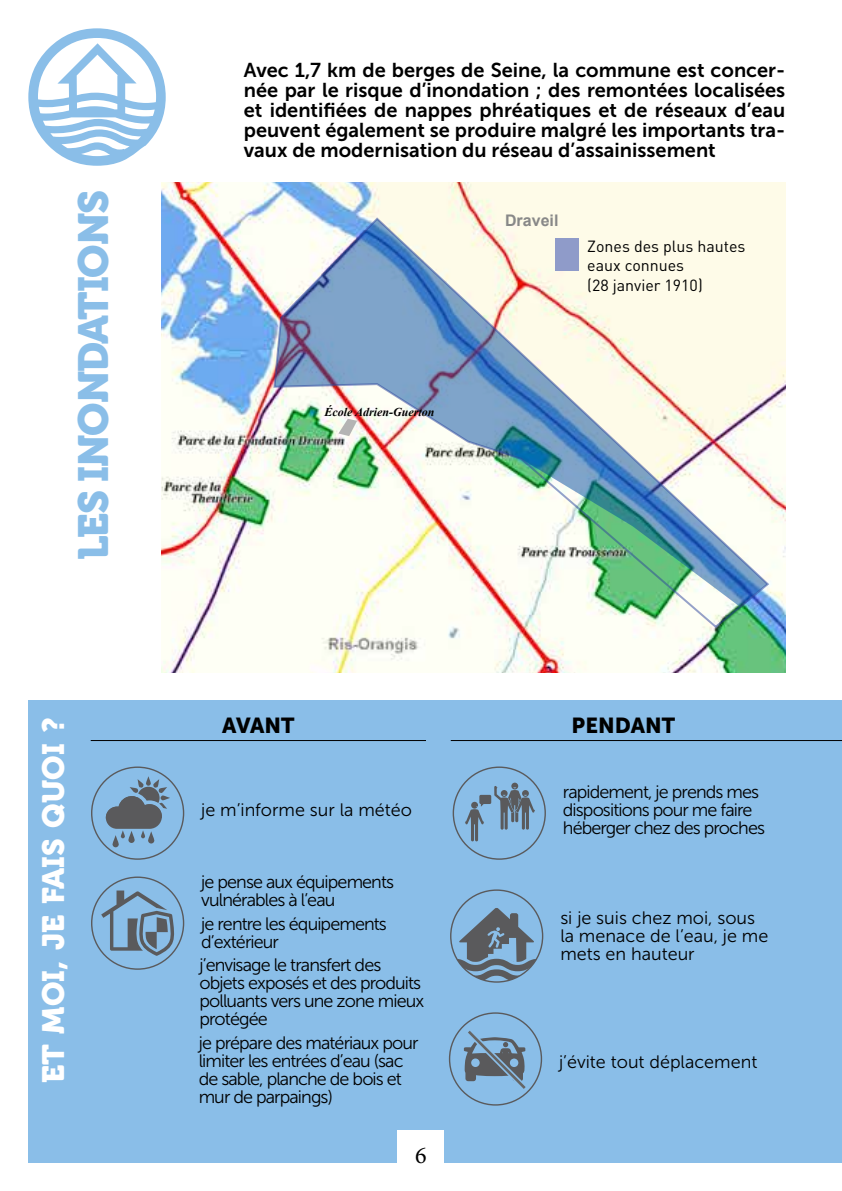
<style>
.page{position:relative;width:842px;height:1191px;background:#fff}
.page>*{position:absolute;margin:0;border:0;box-sizing:border-box;transform-origin:0 0}
.t1{font:42px "Museo 900";letter-spacing:-.03em;color:#8abee8}
.t2{font:30.6px "Museo 900";color:#fff}
.t3{font:24px "Minion Pro";color:#000}
.t4{font:21.6px "Museo Sans 900";color:#000}
.t5{font:20px/20px "Museo Sans 700";color:#000;text-align:justify}
.t6{font:18px/18px "Museo Sans 300";letter-spacing:-.05em;color:#000}
.t7{font:18px/18px "Museo Sans 300";color:#000}
.t8{font:16px/19.2px "DIN";color:#000}
.t9{font:700 16px "Arial";color:#888}
.t10{font:italic 700 12px "Times New Roman";color:#000}
</style>
<div class="page">
<div style="left:28px;top:700px;width:814px;height:462px;background:#8abee8"></div>
<img style="left:162px;top:182px;width:623px;height:490px">
<img style="left:273px;top:217px;width:496px;height:411px">
<svg style="left:338px;top:419px;width:19px;height:17px"></svg>
<svg style="left:102px;top:776px;width:68px;height:71px"></svg>
<svg style="left:494px;top:782px;width:41px;height:47px"></svg>
<div style="left:479px;top:795px;width:12px;height:9px;background:#5a5a5c;border-radius:2px"></div>
<svg style="left:465px;top:802px;width:19px;height:39px"></svg>
<svg style="left:101px;top:890px;width:74px;height:66px"></svg>
<svg style="left:454px;top:907px;width:85px;height:75px"></svg>
<svg style="left:462px;top:1025px;width:67px;height:67px"></svg>
<hr style="left:91px;top:740px;width:335px;height:1px;background:#000">
<hr style="left:451px;top:740px;width:391px;height:1px;background:#000">
<svg style="left:28px;top:28px;width:138px;height:138px"></svg>
<div style="left:556px;top:239px;width:23px;height:32px;background:#8f9bc9"></div>
<div style="left:398px;top:1130px;width:46px;height:61px;background:#fff"></div>
<h1 class="t1" style="left:69px;top:560px;width:371px;rotate:-90deg">LES INONDATIONS</h1>
<h2 class="t2" style="left:36px;top:1082px;width:367px;rotate:-90deg">Et moi, je fais quoi ?</h2>
<p class="t5" style="left:244px;top:60px;width:543px">Avec 1,7 km de berges de Seine, la commune est concer&shy;née par le risque d’inondation ; des remontées localisées et identifiées de nappes phréatiques et de réseaux d’eau peuvent également se produire malgré les importants tra&shy;vaux de modernisation du réseau d’assainissement</p>
<p class="t10" style="left:324px;top:404px;width:111px">École Adrien-Guerton</p>
<p class="t9" style="left:505px;top:210px;width:55px">Draveil</p>
<p class="t8" style="left:587px;top:237px;width:160px">Zones des plus hautes eaux connues<br>(28 janvier 1910)</p>
<p class="t4" style="left:222px;top:712px;width:74px">AVANT</p>
<p class="t4" style="left:572px;top:712px;width:105px">PENDANT</p>
<p class="t7" style="left:201px;top:801px;width:212px">je m’informe sur la météo</p>
<p class="t6" style="left:201px;top:873px;width:194px">je pense aux équipements vulnérables à l’eau</p>
<p class="t6" style="left:201px;top:914px;width:187px">je rentre les équipements d’extérieur</p>
<p class="t6" style="left:200px;top:956px;width:226px">j’envisage le transfert des objets exposés et des produits polluants vers une zone mieux protégée</p>
<p class="t6" style="left:199px;top:1034px;width:221px">je prépare des matériaux pour limiter les entrées d’eau (sac de sable, planche de bois et mur de parpaings)</p>
<h3 class="t3" style="left:415px;top:1138px;width:13px">6</h3>
<p class="t6" style="left:563px;top:783px;width:204px">rapidement, je prends mes dispositions pour me faire héberger chez des proches</p>
<p class="t7" style="left:560px;top:909px;width:209px">si je suis chez moi, sous la menace de l’eau, je me mets en hauteur</p>
<p class="t7" style="left:559px;top:1053px;width:200px">j’évite tout déplacement</p>
</div>
